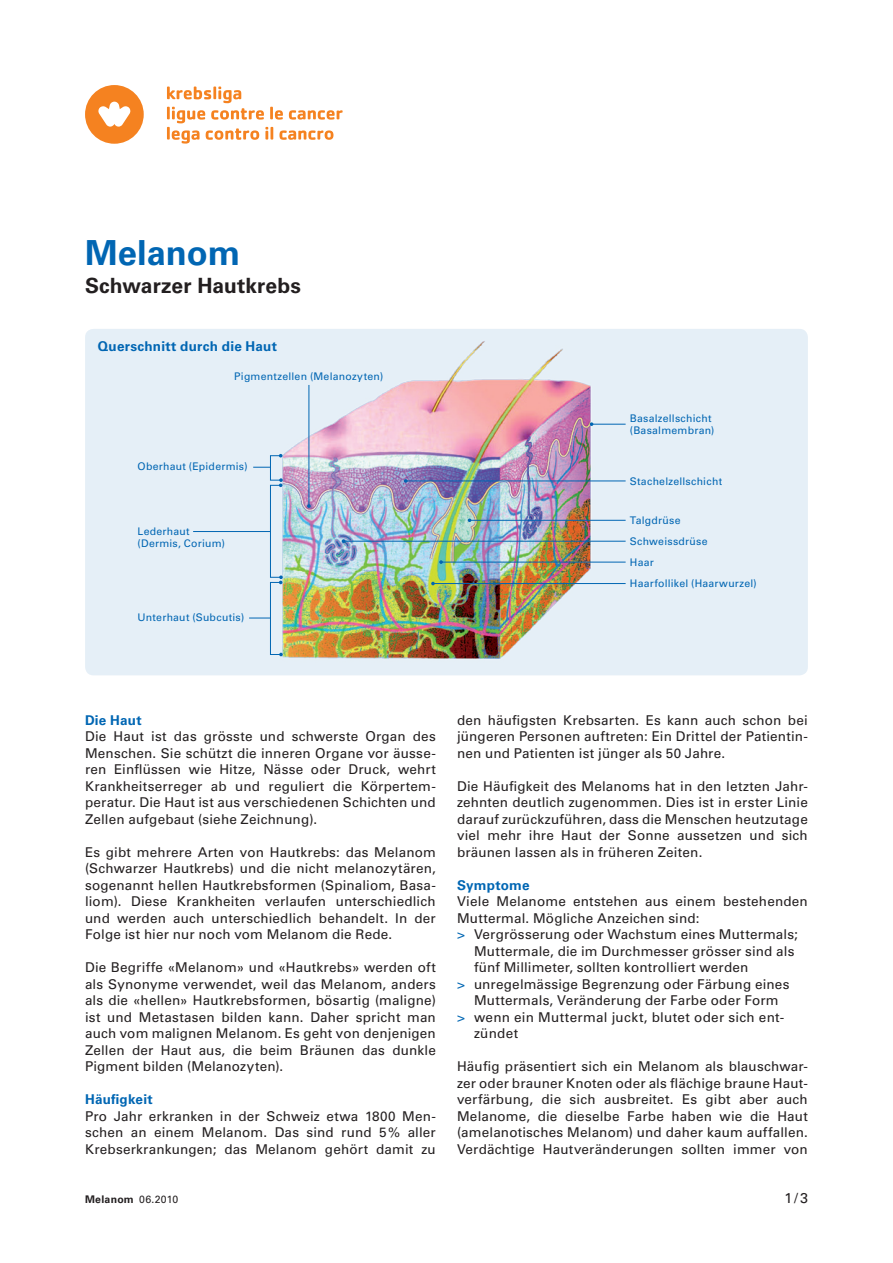
<style>
.page{position:relative;width:893px;height:1263px;background:#fff}
.page>*{position:absolute;margin:0;border:0;box-sizing:border-box;transform-origin:0 0}
.t1{font:700 34.5px "Univers LT Std";color:#0166b3}
.t2{font:700 21px "Univers LT Std";letter-spacing:.005em;color:#231f20}
.t3{font:14.25px "Univers LT Std";color:#231f20}
.t4{font:13.5px/16.5px "Univers LT Std";letter-spacing:.01em;color:#231f20;text-align:justify}
.t5{font:700 13.5px "Univers LT Std";letter-spacing:.015em;color:#0166b3}
.t6{font:10.5px/12px "Univers LT Std";letter-spacing:.02em;color:#0166b3}
.t7{font:700 10.5px "Univers LT Std";letter-spacing:.025em;color:#231f20}
.s1{color:#0166b3}
.s2{font-weight:400}
</style>
<div class="page">
<svg style="left:85px;top:85px;width:59px;height:59px"></svg>
<svg style="left:167px;top:87px;width:176px;height:57px"></svg>
<img style="left:85px;top:329px;width:723px;height:346px">
<div style="left:270px;top:455px;width:11px;height:26px;border:1px solid #0166b3"></div>
<div style="left:270px;top:485px;width:11px;height:93px;border:1px solid #0166b3"></div>
<svg style="left:279px;top:478px;width:4px;height:9px"></svg>
<div style="left:270px;top:582px;width:11px;height:73px;border:1px solid #0166b3"></div>
<svg style="left:279px;top:575px;width:4px;height:9px"></svg>
<svg style="left:279px;top:653px;width:4px;height:3px"></svg>
<svg style="left:253px;top:467px;width:17px;height:1px"></svg>
<hr style="left:308px;top:385px;width:1px;height:121px;background:#0166b3">
<svg style="left:307px;top:504px;width:4px;height:4px"></svg>
<hr style="left:193px;top:531px;width:77px;height:1px;background:#0166b3">
<svg style="left:249px;top:618px;width:21px;height:1px"></svg>
<hr style="left:433px;top:583px;width:193px;height:1px;background:#0166b3">
<hr style="left:441px;top:562px;width:185px;height:1px;background:#0166b3">
<svg style="left:439px;top:560px;width:4px;height:4px"></svg>
<hr style="left:470px;top:520px;width:156px;height:1px;background:#0166b3">
<hr style="left:406px;top:480px;width:220px;height:1px;background:#0166b3">
<svg style="left:404px;top:479px;width:4px;height:4px"></svg>
<hr style="left:592px;top:424px;width:34px;height:1px;background:#0166b3">
<hr style="left:344px;top:541px;width:282px;height:1px;background:#0166b3">
<h1 class="t1" style="left:85px;top:233px;width:157px">Melanom</h1>
<h2 class="t2" style="left:85px;top:274px;width:217px">Schwarzer Hautkrebs</h2>
<p class="t5" style="left:98px;top:339px;width:181px">Querschnitt durch die Haut</p>
<p class="t6" style="left:234px;top:371px;width:151px">Pigmentzellen (Melanozyten)</p>
<p class="t6" style="left:138px;top:461px;width:112px">Oberhaut (Epidermis)</p>
<p class="t6" style="left:138px;top:525px;width:89px">Lederhaut (Dermis, Corium)</p>
<p class="t6" style="left:138px;top:611px;width:108px">Unterhaut (Subcutis)</p>
<p class="t6" style="left:630px;top:412px;width:86px">Basalzellschicht (Basalmembran)</p>
<p class="t6" style="left:630px;top:475px;width:94px">Stachelzellschicht</p>
<p class="t6" style="left:630px;top:515px;width:52px">Talgdrüse</p>
<p class="t6" style="left:630px;top:535px;width:79px">Schweissdrüse</p>
<p class="t6" style="left:630px;top:556px;width:25px">Haar</p>
<p class="t6" style="left:630px;top:577px;width:128px">Haarfollikel (Haarwurzel)</p>
<p class="t5" style="left:85px;top:712px;width:58px">Die Haut</p>
<p class="t4" style="left:85px;top:728px;width:352px">Die Haut ist das grösste und schwerste Organ des Menschen. Sie schützt die inneren Organe vor äusse&shy;ren Einflüssen wie Hitze, Nässe oder Druck, wehrt Krankheitserreger ab und reguliert die Körpertem&shy;peratur. Die Haut ist aus verschiedenen Schichten und Zellen aufgebaut (siehe Zeichnung).</p>
<p class="t4" style="left:85px;top:844px;width:352px">Es gibt mehrere Arten von Hautkrebs: das Melanom (Schwarzer Hautkrebs) und die nicht melanozytären, sogenannt hellen Hautkrebsformen (Spinaliom, Basa&shy;liom). Diese Krankheiten verlaufen unterschiedlich und werden auch unterschiedlich behandelt. In der Folge ist hier nur noch vom Melanom die Rede.</p>
<p class="t4" style="left:85px;top:959px;width:352px">Die Begriffe «Melanom» und «Hautkrebs» werden oft als Synonyme verwendet, weil das Melanom, anders als die «hellen» Hautkrebsformen, bösartig (maligne) ist und Metastasen bilden kann. Daher spricht man auch vom malignen Melanom. Es geht von denjenigen Zellen der Haut aus, die beim Bräunen das dunkle Pigment bilden (Melanozyten).</p>
<p class="t5" style="left:85px;top:1092px;width:69px">Häufigkeit</p>
<p class="t4" style="left:85px;top:1108px;width:352px">Pro Jahr erkranken in der Schweiz etwa 1800 Men&shy;schen an einem Melanom. Das sind rund 5% aller Krebserkrankungen; das Melanom gehört damit zu</p>
<p class="t4" style="left:457px;top:712px;width:352px">den häufigsten Krebsarten. Es kann auch schon bei jüngeren Personen auftreten: Ein Drittel der Patientin&shy;nen und Patienten ist jünger als 50 Jahre.</p>
<p class="t4" style="left:457px;top:778px;width:352px">Die Häufigkeit des Melanoms hat in den letzten Jahr&shy;zehnten deutlich zugenommen. Dies ist in erster Linie darauf zurückzuführen, dass die Menschen -heutzutage viel mehr ihre Haut der Sonne aussetzen und sich bräunen lassen als in früheren Zeiten.</p>
<p class="t5" style="left:457px;top:877px;width:74px">Symptome</p>
<p class="t4" style="left:457px;top:893px;width:352px">Viele Melanome entstehen aus einem bestehenden</p>
<p class="t4" style="left:457px;top:910px;width:244px">Muttermal. Mögliche Anzeichen sind:</p>
<p class="t4" style="left:457px;top:926px;width:342px"><span class="s1">&gt;</span> Vergrösserung oder Wachstum eines Muttermals;</p>
<p class="t4" style="left:474px;top:943px;width:322px">Muttermale, die im Durchmesser grösser sind als</p>
<p class="t4" style="left:474px;top:959px;width:276px">fünf Millimeter, sollten kontrolliert werden</p>
<p class="t4" style="left:457px;top:976px;width:334px"><span class="s1">&gt;</span> unregelmässige Begrenzung oder Färbung eines</p>
<p class="t4" style="left:474px;top:992px;width:306px">Muttermals, Veränderung der Farbe oder Form</p>
<p class="t4" style="left:457px;top:1009px;width:329px"><span class="s1">&gt;</span> wenn ein Muttermal juckt, blutet oder sich ent-</p>
<p class="t4" style="left:474px;top:1025px;width:46px">zündet</p>
<p class="t4" style="left:457px;top:1058px;width:352px">Häufig präsentiert sich ein Melanom als blauschwar&shy;zer oder brauner Knoten oder als flächige braune Haut&shy;verfärbung, die sich ausbreitet. Es gibt aber auch Melanome, die dieselbe Farbe haben wie die Haut (amelanotisches Melanom) und daher kaum auffallen.<br>Verdächtige Hautveränderungen sollten immer von</p>
<p class="t7" style="left:85px;top:1193px;width:95px">Melanom <span class="s2">06.2010</span></p>
<p class="t3" style="left:785px;top:1190px;width:25px">1/3</p>
</div>
